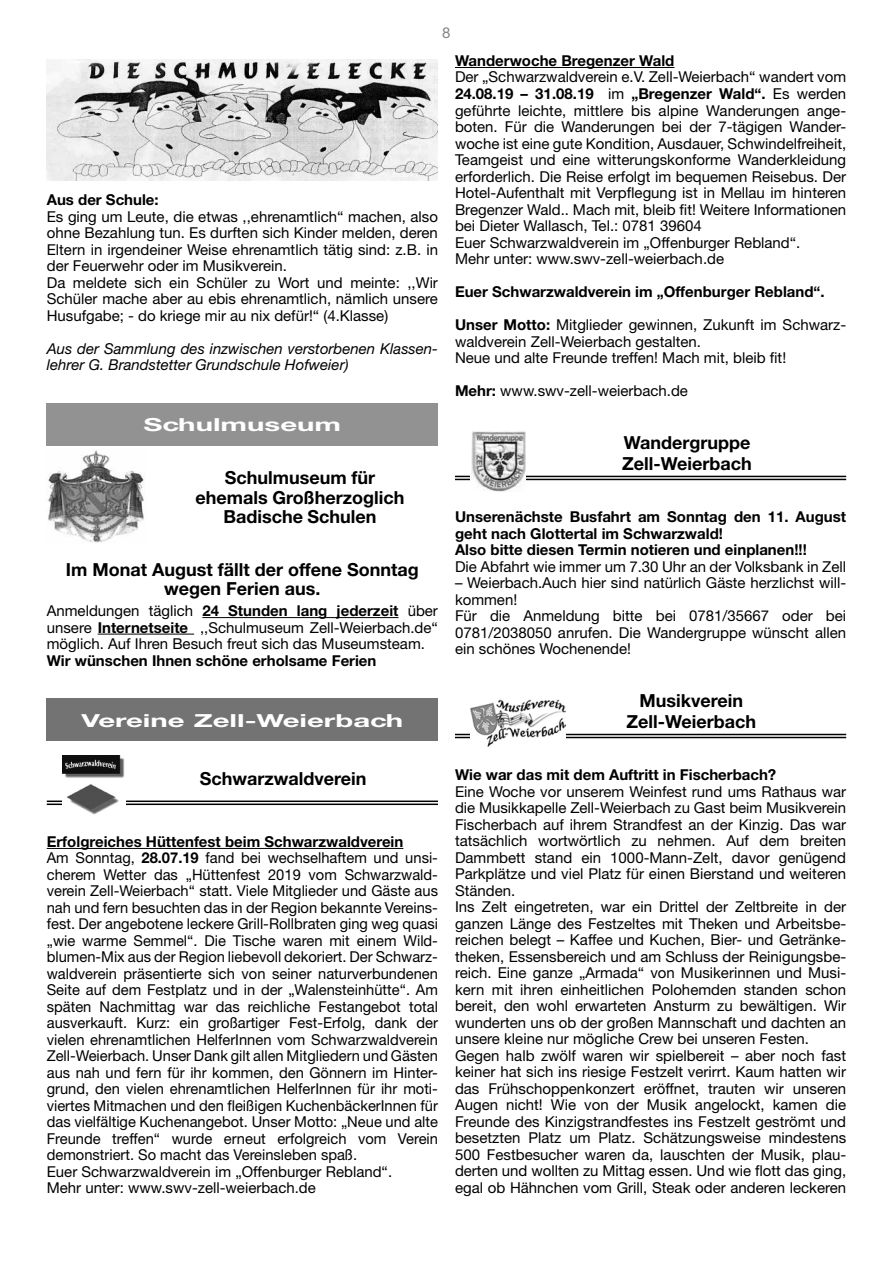
<style>
.page{position:relative;width:893px;height:1263px;background:#fff}
.page>*{position:absolute;margin:0;border:0;box-sizing:border-box;transform-origin:0 0}
.t1{font:700 18px/19.5px "Helvetica Neue";color:#000;text-align:center}
.t2{font:700 18px/19.5px "Helvetica Neue LT Std";color:#000;text-align:center}
.t3{font:700 18px "Helvetica Neue CE";color:#fff;scale:1.63 1}
.t4{font:15px/16.5px "Helvetica Neue LT Std";color:#000}
.t5{font:700 15px/16.5px "Helvetica Neue LT Std";color:#000}
.t6{font:italic 15px/16.5px "Helvetica Neue LT Std";color:#000}
.t7{font:15px "Helvetica Neue LT Std";color:#878787}
.s1{font-weight:700}
</style>
<div class="page">
<hr style="left:202px;top:617px;width:197px;height:1px;background:#000">
<hr style="left:98px;top:634px;width:96px;height:1px;background:#000">
<hr style="left:47px;top:848px;width:356px;height:1px;background:#000">
<img style="left:47px;top:59px;width:391px;height:121px">
<div style="left:47px;top:403px;width:391px;height:43px;background:#929292"></div>
<img style="left:48px;top:450px;width:96px;height:93px">
<div style="left:47px;top:698px;width:391px;height:43px;background:#737373"></div>
<hr style="left:47px;top:800px;width:391px;height:2px;background:#000">
<hr style="left:47px;top:803px;width:391px;height:2px;background:#000">
<svg style="left:62px;top:755px;width:59px;height:1px"></svg>
<img style="left:62px;top:756px;width:64px;height:59px">
<hr style="left:455px;top:67px;width:219px;height:1px;background:#000">
<hr style="left:455px;top:476px;width:391px;height:1px;background:#000">
<hr style="left:455px;top:479px;width:391px;height:1px;background:#000">
<img style="left:471px;top:430px;width:54px;height:61px">
<hr style="left:455px;top:734px;width:391px;height:1px;background:#000">
<hr style="left:455px;top:737px;width:391px;height:1px;background:#000">
<img style="left:470px;top:700px;width:96px;height:46px">
<p class="t7" style="left:442px;top:24px;width:10px">8</p>
<p class="t5" style="left:47px;top:191px;width:113px">Aus der Schule:</p>
<p class="t4" style="left:47px;top:208px;width:393px">Es ging um Leute, die etwas ,,ehrenamtlich“ machen, also ohne Bezahlung tun. Es durften sich Kinder melden, deren Eltern in irgendeiner Weise ehrenamtlich tätig sind: z.B. in der Feuerwehr oder im Musikverein.<br>Da meldete sich ein Schüler zu Wort und meinte: ,,Wir Schüler mache aber au ebis ehrenamtlich, nämlich unsere Husufgabe; - do kriege mir au nix defür!“ (4.Klasse)</p>
<p class="t6" style="left:47px;top:340px;width:393px">Aus der Sammlung des inzwischen verstorbenen Klassen&shy;lehrer G. Brandstetter Grundschule Hofweier)</p>
<p class="t3" style="left:144px;top:414px;width:123px">Schulmuseum</p>
<p class="t1" style="left:196px;top:468px;width:210px">Schulmuseum für ehemals Großherzoglich<br>Badische Schulen</p>
<p class="t2" style="left:66px;top:559px;width:354px">Im Monat August fällt der offene Sonntag wegen Ferien aus.</p>
<p class="t4" style="left:47px;top:602px;width:393px;text-align:justify">Anmeldungen täglich <span class="s1">24 Stunden lang jederzeit</span> über unsere <span class="s1">Internetseite</span> ,,Schulmuseum Zell-Weierbach.de“ möglich. Auf Ihren Besuch freut sich das Museumsteam.</p>
<p class="t5" style="left:47px;top:652px;width:331px">Wir wünschen Ihnen schöne erholsame Ferien</p>
<p class="t3" style="left:82px;top:709px;width:199px">Vereine Zell-Weierbach</p>
<p class="t1" style="left:200px;top:768px;width:168px">Schwarzwaldverein</p>
<p class="t4" style="left:47px;top:833px;width:393px"><span class="s1">Erfolgreiches Hüttenfest beim Schwarzwaldverein<br></span>Am Sonntag, <span class="s1">28.07.19</span> fand bei wechselhaftem und unsi&shy;cherem Wetter das „Hüttenfest 2019 vom Schwarzwald&shy;verein Zell-Weierbach“ statt. Viele Mitglieder und Gäste aus nah und fern besuchten das in der Region bekannte Vereins&shy;fest. Der angebotene leckere Grill-Rollbraten ging weg quasi „wie warme Semmel“. Die Tische waren mit einem Wild&shy;blumen-Mix aus der Region liebevoll dekoriert. Der Schwarz&shy;waldverein präsentierte sich von seiner naturverbundenen Seite auf dem Festplatz und in der „Walensteinhütte“. Am späten Nachmittag war das reichliche Festangebot total ausverkauft. Kurz: ein großartiger Fest-Erfolg, dank der vielen ehrenamtlichen HelferInnen vom Schwarzwaldverein Zell-Weierbach. Unser Dank gilt allen Mitgliedern und Gästen aus nah und fern für ihr kommen, den Gönnern im Hinter&shy;grund, den vielen ehrenamtlichen HelferInnen für ihr moti&shy;viertes Mitmachen und den fleißigen KuchenbäckerInnen für das vielfältige Kuchenangebot. Unser Motto: „Neue und alte Freunde treffen“ wurde erneut erfolgreich vom Verein demonstriert. So macht das Vereinsleben spaß.<br>Euer Schwarzwaldverein im „Offenburger Rebland“.<br>Mehr unter: www.swv-zell-weierbach.de</p>
<p class="t5" style="left:455px;top:52px;width:221px">Wanderwoche Bregenzer Wald</p>
<p class="t4" style="left:455px;top:69px;width:393px">Der „Schwarzwaldverein e.V. Zell-Weierbach“ wandert vom <span class="s1">24.08.19 – 31.08.19</span> im <span class="s1">„Bregenzer Wald“.</span> Es werden geführte leichte, mittlere bis alpine Wanderungen ange&shy;boten. Für die Wanderungen bei der 7-tägigen Wander&shy;woche ist eine gute Kondition, Ausdauer, Schwindelfreiheit, Teamgeist und eine witterungskonforme Wanderkleidung erforderlich. Die Reise erfolgt im bequemen Reisebus. Der Hotel-Aufenthalt mit Verpflegung ist in Mellau im hinteren Bregenzer Wald.. Mach mit, bleib fit! Weitere Informationen bei Dieter Wallasch, Tel.: 0781 39604<br>Euer Schwarzwaldverein im „Offenburger Rebland“.<br>Mehr unter: www.swv-zell-weierbach.de</p>
<p class="t5" style="left:455px;top:283px;width:371px">Euer Schwarzwaldverein im „Offenburger Rebland“.</p>
<p class="t4" style="left:455px;top:316px;width:393px"><span class="s1">Unser Motto:</span> Mitglieder gewinnen, Zukunft im Schwarz&shy;waldverein Zell-Weierbach gestalten.<br>Neue und alte Freunde treffen! Mach mit, bleib fit!</p>
<p class="t4" style="left:455px;top:382px;width:234px"><span class="s1">Mehr:</span> www.swv-zell-weierbach.de</p>
<p class="t1" style="left:622px;top:432px;width:131px;line-height:21px;text-align:left">Wandergruppe<br>Zell-Weierbach</p>
<p class="t5" style="left:455px;top:508px;width:393px">Unserenächste Busfahrt am Sonntag den 11. August geht nach Glottertal im Schwarzwald!<br>Also bitte diesen Termin notieren und einplanen!!!</p>
<p class="t4" style="left:455px;top:558px;width:393px">Die Abfahrt wie immer um 7.30 Uhr an der Volksbank in Zell</p>
<p class="t4" style="left:455px;top:574px;width:393px">– Weierbach.Auch hier sind natürlich Gäste herzlichst will&shy;kommen!<br>Für die Anmeldung bitte bei 0781/35667 oder bei 0781/2038050 anrufen. Die Wandergruppe wünscht allen ein schönes Wochenende!</p>
<p class="t1" style="left:627px;top:690px;width:131px;line-height:21px">Musikverein<br>Zell-Weierbach</p>
<p class="t5" style="left:455px;top:766px;width:323px">Wie war das mit dem Auftritt in Fischerbach?</p>
<p class="t4" style="left:455px;top:783px;width:393px">Eine Woche vor unserem Weinfest rund ums Rathaus war die Musikkapelle Zell-Weierbach zu Gast beim Musikverein Fischerbach auf ihrem Strandfest an der Kinzig. Das war tatsächlich wortwörtlich zu nehmen. Auf dem breiten Dammbett stand ein 1000-Mann-Zelt, davor genügend Parkplätze und viel Platz für einen Bierstand und weiteren Ständen.<br>Ins Zelt eingetreten, war ein Drittel der Zeltbreite in der ganzen Länge des Festzeltes mit Theken und Arbeitsbe&shy;reichen belegt – Kaffee und Kuchen, Bier- und Getränke&shy;theken, Essensbereich und am Schluss der Reinigungsbe&shy;reich. Eine ganze „Armada“ von Musikerinnen und Musi&shy;kern mit ihren einheitlichen Polohemden standen schon bereit, den wohl erwarteten Ansturm zu bewältigen. Wir wunderten uns ob der großen Mannschaft und dachten an unsere kleine nur mögliche Crew bei unseren Festen.<br>Gegen halb zwölf waren wir spielbereit – aber noch fast keiner hat sich ins riesige Festzelt verirrt. Kaum hatten wir das Frühschoppenkonzert eröffnet, trauten wir unseren Augen nicht! Wie von der Musik angelockt, kamen die Freunde des Kinzigstrandfestes ins Festzelt geströmt und besetzten Platz um Platz. Schätzungsweise mindestens 500 Festbesucher waren da, lauschten der Musik, plau&shy;derten und wollten zu Mittag essen. Und wie flott das ging, egal ob Hähnchen vom Grill, Steak oder anderen leckeren</p>
</div>
